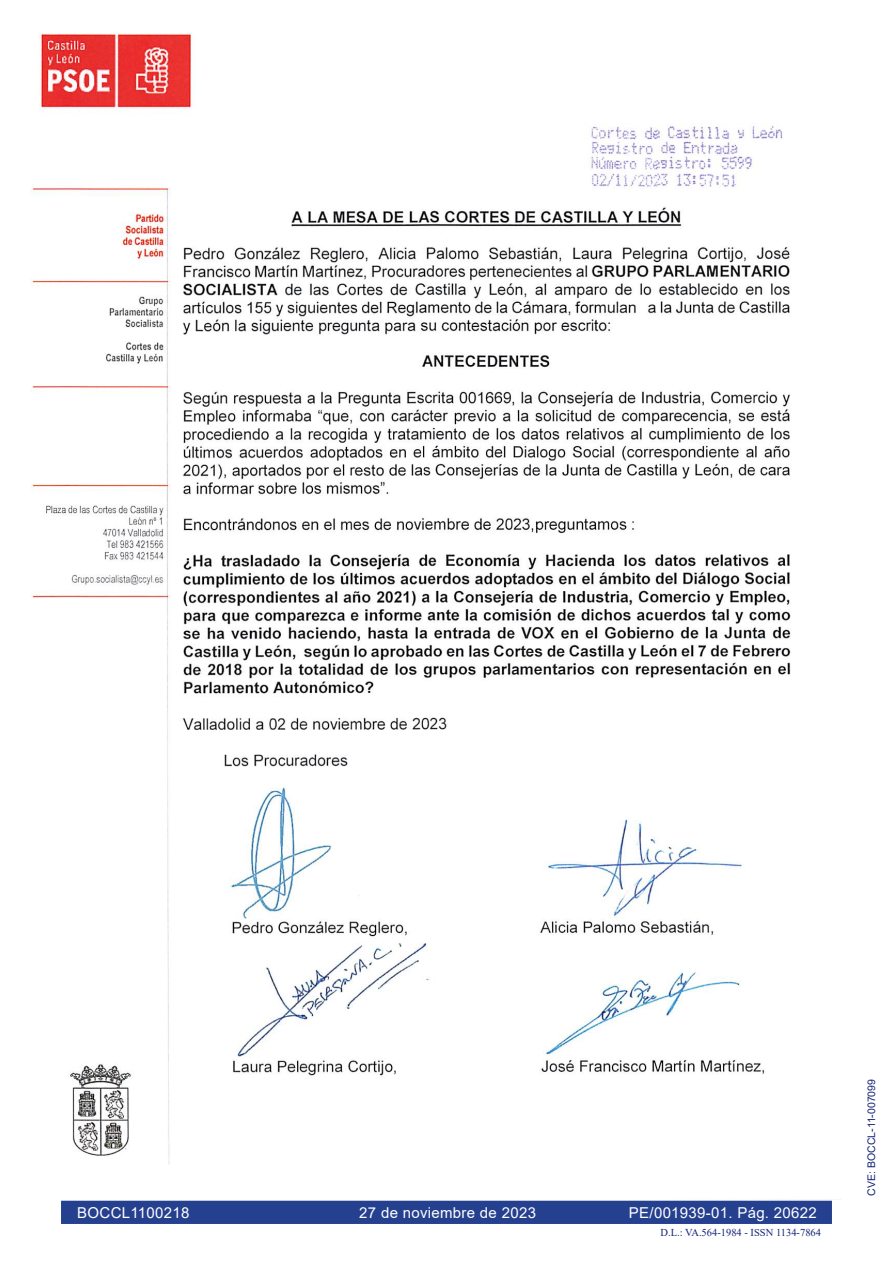
<style>
.page{position:relative;width:893px;height:1263px;background:#fff}
.page>*{position:absolute;margin:0;border:0;box-sizing:border-box;transform-origin:0 0}
.E_CVE{font:15px "Arial";letter-spacing:.02em;color:#fff}
.t1{font:10.5px "Times New Roman";color:#132477}
.t2{font:10.5px "Arial";color:#132477}
</style>
<div class="page">
<div style="left:60px;top:1200px;width:773px;height:25px;background:#25408f"></div>
<div style="left:60px;top:1199px;width:773px;height:26px;border:2px solid #fff"></div>
<img style="left:30px;top:33px;width:803px;height:1167px">
<p class="E_CVE" style="left:77px;top:1202px;width:114px">BOCCL1100218</p>
<p class="E_CVE" style="left:359px;top:1202px;width:178px">27 de noviembre de 2023</p>
<p class="E_CVE" style="left:629px;top:1202px;width:189px">PE/001939-01. Pág. 20622</p>
<p class="t1" style="left:661px;top:1225px;width:162px">D.L.: VA.564-1984 - ISSN 1134-7864</p>
<p class="t2" style="left:864px;top:1195px;width:118px;rotate:-90deg">CVE: BOCCL-11-007099</p>
</div>
